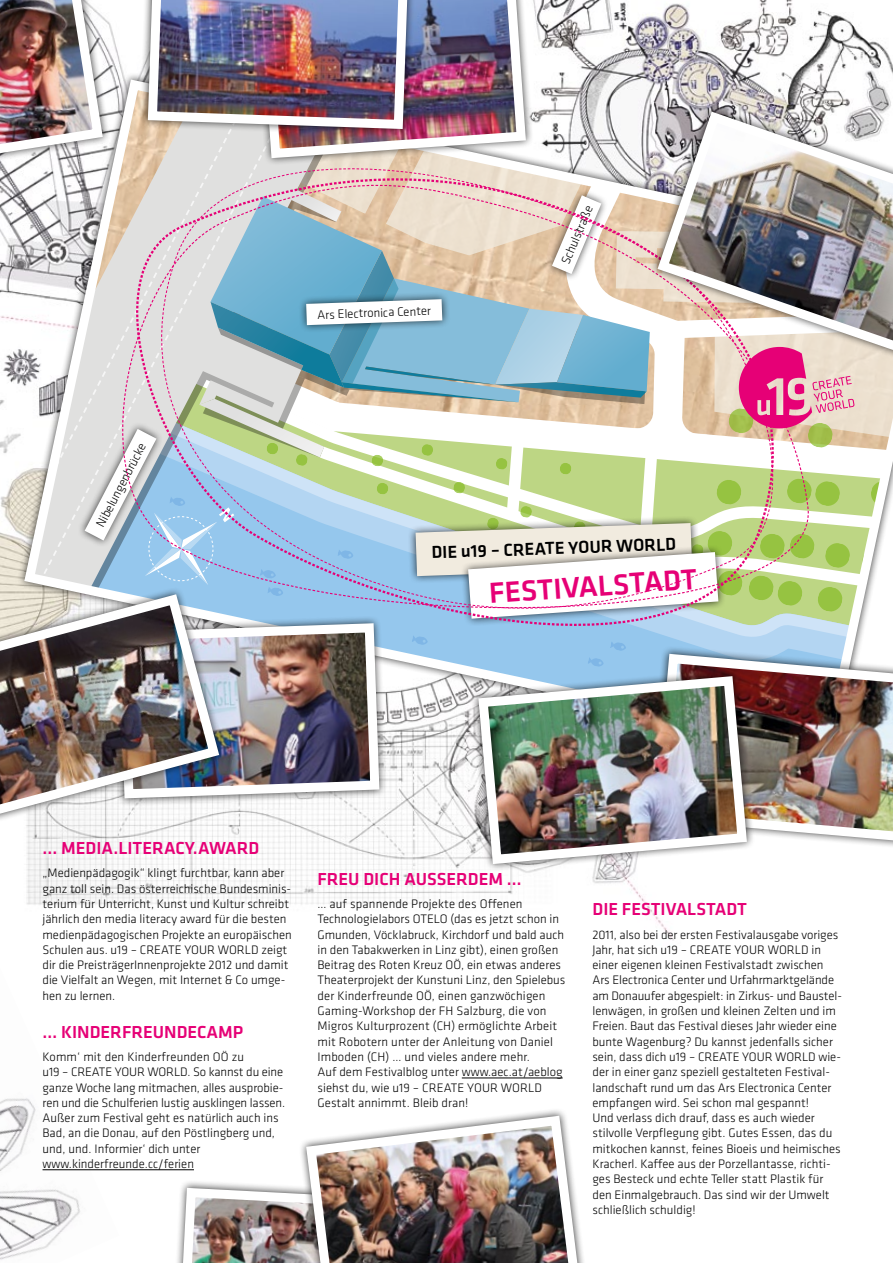
<style>
.page{position:relative;width:893px;height:1263px;background:#fff}
.page>*{position:absolute;margin:0;border:0;box-sizing:border-box;transform-origin:0 0}
.t1{font:500 30px "Klavika";color:#e60076}
.t2{font:500 18px "Klavika";color:#e60076}
.t3{font:500 18px "Klavika";color:#000}
.t4{font:300 12.75px/15.3px "Klavika";color:#000}
</style>
<div class="page">
<img style="left:0;top:1098px;width:119px;height:162px">
<img style="left:26px;top:836px;width:648px;height:105px">
<hr style="left:43px;top:1169px;width:151px;height:1px;background:#000">
<hr style="left:462px;top:1078px;width:101px;height:1px;background:#000">
<img style="left:173px;top:1111px;width:411px;height:152px">
<svg style="left:780px;top:836px;width:113px;height:10px"></svg>
<img style="left:0;top:0;width:893px;height:836px">
<div style="left:471px;top:668px;width:284px;height:203px;background:#000;opacity:.75"></div>
<img style="left:473px;top:671px;width:279px;height:198px">
<p class="t4" style="left:93px;top:523px;width:95px;rotate:-62deg">Nibelungenbrücke</p>
<p class="t4" style="left:317px;top:307px;width:119px;rotate:-2deg">Ars Electronica Center</p>
<p class="t4" style="left:558px;top:261px;width:64px;rotate:-67deg">Schulstraße</p>
<h2 class="t3" style="left:431px;top:543px;width:246px;rotate:-2deg">DIE U19 – CREATE YOUR WORLD</h2>
<h1 class="t1" style="left:488px;top:577px;width:17px;rotate:-4deg">FESTI</h1>
<h1 class="t1" style="left:561px;top:572px;width:34px;rotate:-4deg">VALSTADT</h1>
<h2 class="t2" style="left:43px;top:838px;width:30px">... MEDIA</h2>
<h2 class="t2" style="left:113px;top:838px;width:16px">.LITERACY</h2>
<h2 class="t2" style="left:193px;top:838px;width:19px">.AWARD</h2>
<p class="t4" style="left:43px;top:866px;width:251px">„Medienpädagogik“ klingt furchtbar, kann aber ganz toll sein. Das österreichische Bundesminis&shy;terium für U nterricht, Kunst und Kultur schreibt jährlich den media literacy award für die besten medienpädagogischen Projekte an europäischen Schulen aus. u19 – CREATE</p>
<p class="t4" style="left:43px;top:942px;width:247px;text-indent:175px">WORLD zeigt dir die PreisträgerI nnenprojekte 2012 und damit die Vielfalt an Wegen, mit I nternet &amp; Co umge&shy;hen zu lernen.</p>
<h2 class="t2" style="left:43px;top:1022px;width:30px">… KINDER</h2>
<h2 class="t2" style="left:122px;top:1022px;width:55px">FREUNDECAM</h2>
<h2 class="t2" style="left:233px;top:1022px;width:12px">P</h2>
<p class="t4" style="left:43px;top:1049px;width:203px">Komm‘ mit den Kinderfreunden OÖ zu u19 – CREATE</p>
<p class="t4" style="left:184px;top:942px;width:16px">YOUR</p>
<p class="t4" style="left:43px;top:1064px;width:244px;text-indent:105px">WORLD. So kannst du eine ganze Woche lang mitmachen, alles ausprobie&shy;ren und die Schulferien lustig ausklingen lassen.<br>Außer zum Festival geht es natürlich auch ins Bad, an die Donau, auf den Pöstlingberg und, und, und. I nformier‘ dich unter www.kinderfreunde.cc/ferien</p>
<p class="t4" style="left:115px;top:1064px;width:15px">YOUR</p>
<h2 class="t2" style="left:317px;top:869px;width:141px">FREU DICH AUSSERDEM</h2>
<h2 class="t2" style="left:507px;top:869px;width:16px">…</h2>
<p class="t4" style="left:317px;top:896px;width:207px">… auf spannende Projekte des Offenen<br>Technologielabors OTELO</p>
<p class="t4" style="left:317px;top:911px;width:249px;text-indent:133px">(das es jetzt schon in Gmunden, Vöcklabruck, Kirchdorf und bald auch in den Tabakwerken in Linz gibt), einen großen Beitrag des Roten Kreuz OÖ, ein etwas anderes Theaterprojekt der Kunstuni Linz, den Spielebus der Kinderfreunde OÖ, einen ganzwöchigen Gaming-Workshop der FH Salzburg, die von Migros Kulturprozent (CH) ermöglichte Arbeit mit Robotern unter der Anleitung von Daniel<br>I mboden (CH) … und vieles andere mehr.<br>Auf dem Festivalblog unter www.aec.at/aeblog siehst du, wie u19 – CREATE</p>
<p class="t4" style="left:467px;top:1080px;width:16px">YOUR</p>
<p class="t4" style="left:501px;top:1080px;width:43px">WORLD</p>
<p class="t4" style="left:317px;top:1095px;width:152px">Gestalt annimmt. Bleib dran!</p>
<h2 class="t2" style="left:592px;top:900px;width:39px">DIE FESTI</h2>
<h2 class="t2" style="left:666px;top:900px;width:21px">VALSTADT</h2>
<p class="t4" style="left:592px;top:927px;width:247px">2011, also bei der ersten Festivalausgabe voriges<br>Jahr, hat sich u19 – CREATE</p>
<p class="t4" style="left:592px;top:942px;width:251px;text-indent:175px">WORLD in einer eigenen kleinen Festivalstadt zwischen Ars Electronica Center und Urfahrmarktgelände am Donauufer abgespielt: in Zirkus- und Baustel&shy;lenwägen, in großen und kleinen Zelten und im Freien. Baut das Festival dieses Jahr wieder eine bunte Wagenburg? Du kannst jedenfalls sicher sein, dass dich u19 – CREATE</p>
<p class="t4" style="left:734px;top:942px;width:16px">YOUR</p>
<p class="t4" style="left:592px;top:1049px;width:250px;text-indent:183px">WORLD wie&shy;der in einer ganz speziell gestalteten Festival&shy;landschaft rund um das Ars Electronica Center empfangen wird. Sei schon mal gespannt!<br>Und verlass dich drauf, dass es auch wieder stilvolle Verpflegung gibt. Gutes Essen, das du mitkochen kannst, feines Bioeis und heimisches Kracherl. Kaffee aus der Porzellantasse, richti&shy;ges Besteck und echte Teller statt Plastik für den Einmalgebrauch. Das sind wir der Umwelt schließlich schuldig!</p>
<p class="t4" style="left:742px;top:1049px;width:16px">YOUR</p>
</div>
